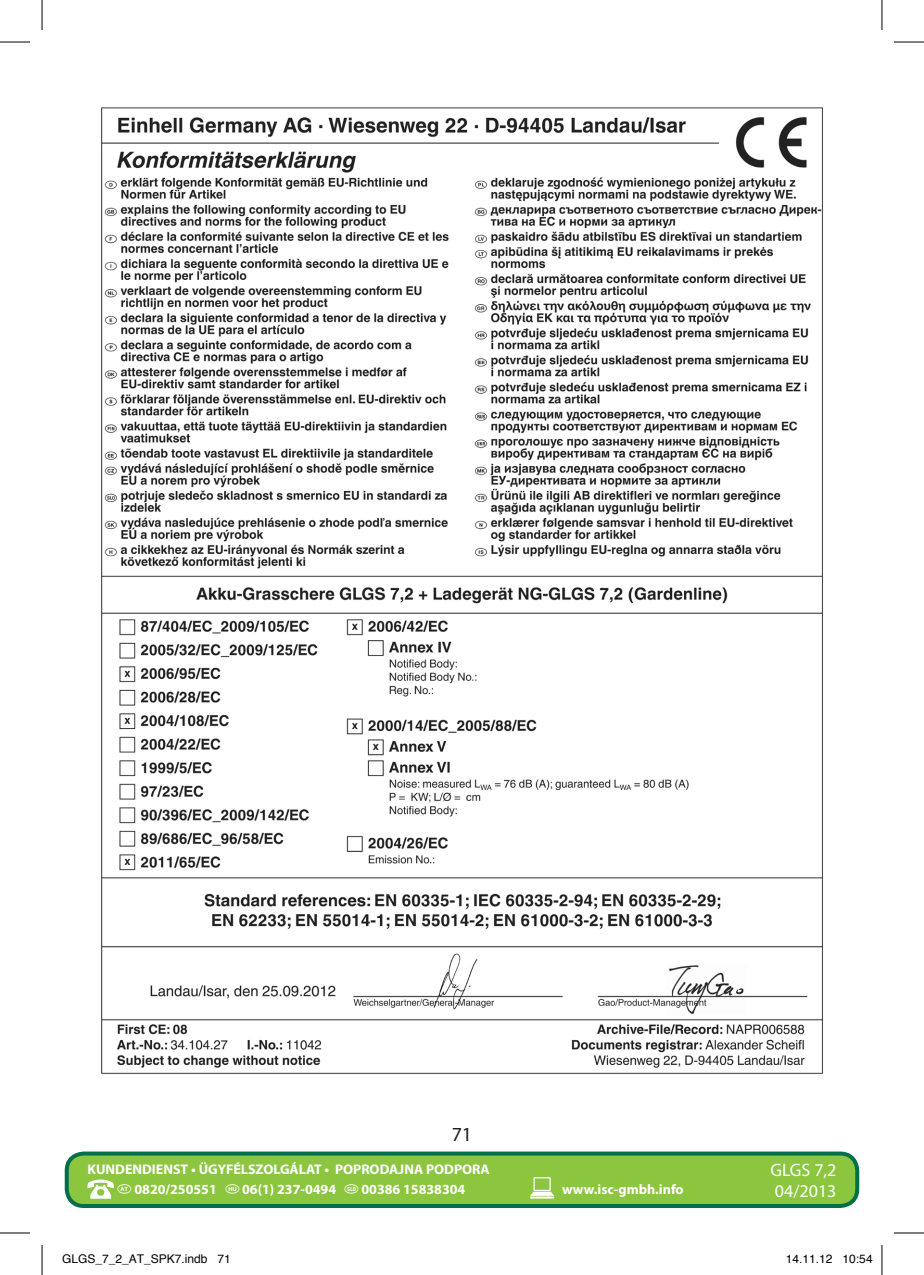
<style>
.page{position:relative;width:924px;height:1275px;background:#fff}
.page>*{position:absolute;margin:0;border:0;box-sizing:border-box;transform-origin:0 0}
.t1{font:20px "Myriad Pro";color:#231f20}
.t2{font:18px/21.6px "Myriad Pro";color:#fff}
.t3{font:700 14px/19.6px "Myriad Pro";color:#fff;text-align:center}
.t4{font:12px "Helvetica";color:#000}
</style>
<div class="page">
<div style="left:67px;top:1153px;width:789px;height:53px;background:#8bc63e;border-radius:17px"></div>
<div style="left:65px;top:1151px;width:793px;height:57px;border:4px solid #007049;border-radius:17px"></div>
<svg style="left:530px;top:1177px;width:24px;height:21px"></svg>
<svg style="left:87px;top:1179px;width:27px;height:19px"></svg>
<img style="left:101px;top:107px;width:722px;height:967px">
<hr style="left:0;top:42px;width:30px;height:1px;background:#000">
<hr style="left:893px;top:42px;width:30px;height:1px;background:#000">
<hr style="left:0;top:1232px;width:30px;height:1px;background:#000">
<hr style="left:893px;top:1232px;width:30px;height:1px;background:#000">
<hr style="left:42px;top:0;width:1px;height:30px;background:#000">
<hr style="left:42px;top:1245px;width:1px;height:30px;background:#000">
<hr style="left:881px;top:0;width:1px;height:30px;background:#000">
<hr style="left:881px;top:1245px;width:1px;height:30px;background:#000">
<h1 class="t1" style="left:451px;top:1123px;width:22px">71</h1>
<p class="t3" style="left:87px;top:1160px;width:403px">KUNDENDIENST • ÜGYFÉLSZOLGÁLAT • POPRODAJNA PODPORA <sup>u</sup> 0820/250551 <sup>@</sup> 06(1) 237-0494 <sup>X</sup> 00386 15838304</p>
<p class="t3" style="left:562px;top:1179px;width:123px">www.isc-gmbh.info</p>
<p class="t2" style="left:770px;top:1159px;width:67px">GLGS 7,2<br>04/2013</p>
<p class="t4" style="left:62px;top:1249px;width:170px">GLGS_7_2_AT_SPK7.indb 71</p>
<p class="t4" style="left:785px;top:1249px;width:88px">14.11.12 10:54</p>
</div>
